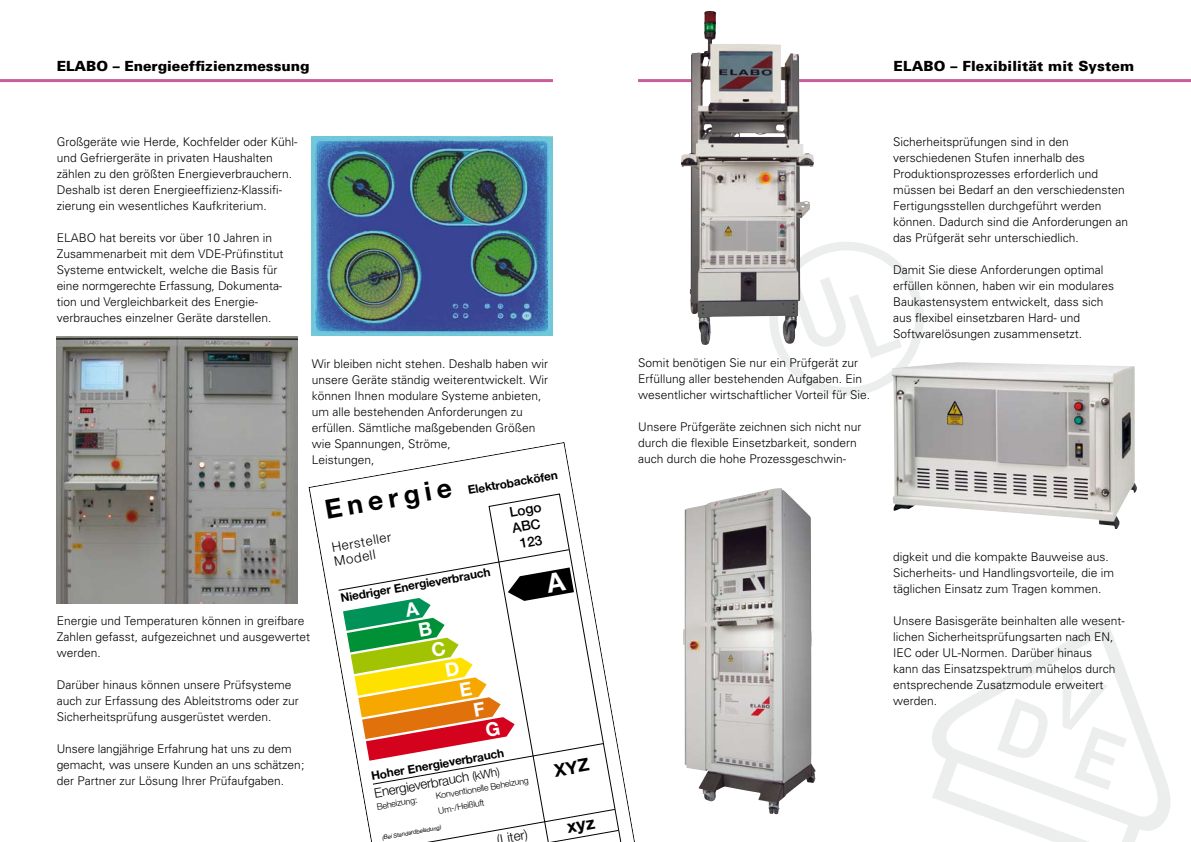
<style>
.page{position:relative;width:1191px;height:842px;background:#fff}
.page>*{position:absolute;margin:0;border:0;box-sizing:border-box;transform-origin:0 0}
.t1{font:700 26.5px "Helvetica Neue";color:#000}
.t2{font:900 14px "Univers";color:#000}
.t3{font:500 13.6px/16.4px "Helvetica Neue";color:#000;text-align:center}
.t4{font:300 13.3px/14.7px "Helvetica Neue";color:#000}
.t5{font:300 12px/16px "Univers";color:#000}
.t6{font:700 11.8px "Helvetica Neue";color:#000}
.t7{font:300 8.8px/14.6px "Helvetica Neue";color:#000}
.t8{font:italic 5.9px "Helvetica Neue";color:#000}
.s1{font-size:11.8px}
</style>
<div class="page">
<svg style="left:932px;top:623px;width:238px;height:219px"></svg>
<svg style="left:774px;top:242px;width:150px;height:154px"></svg>
<hr style="left:794px;top:79px;width:397px;height:3px;background:#c95d9b">
<hr style="left:638px;top:79px;width:58px;height:3px;background:#c95d9b">
<img style="left:681px;top:11px;width:133px;height:334px">
<img style="left:683px;top:488px;width:132px;height:326px">
<img style="left:891px;top:362px;width:246px;height:167px">
<hr style="left:0;top:79px;width:553px;height:3px;background:#c95d9b">
<img style="left:312px;top:136px;width:241px;height:200px">
<img style="left:57px;top:337px;width:241px;height:267px">
<svg style="left:308px;top:442px;width:327px;height:400px"></svg>
<svg style="left:488px;top:493px;width:146px;height:349px"></svg>
<svg style="left:338px;top:549px;width:290px;height:293px"></svg>
<svg style="left:566px;top:819px;width:29px;height:15px"></svg>
<svg style="left:343px;top:567px;width:247px;height:210px"></svg>
<p class="t2" style="left:57px;top:58px;width:254px">ELABO – Energieeffizienzmessung</p>
<p class="t5" style="left:57px;top:133px;width:242px">Großgeräte wie Herde, Kochfelder oder Kühl&shy;und Gefriergeräte in privaten Haushalten zählen zu den größten Energieverbrauchern.<br>Deshalb ist deren Energieeffizienz-Klassifi-‑ zierung ein wesentliches Kaufkriterium.</p>
<p class="t5" style="left:57px;top:229px;width:228px">ELABO hat bereits vor über 10 Jahren in Zusammenarbeit mit dem VDE-Prüfinstitut Systeme entwickelt, welche die Basis für eine normgerechte Erfassung, Dokumenta&shy;tion und Vergleichbarkeit des Energie‑ verbrauches einzelner Geräte darstellen.</p>
<p class="t5" style="left:312px;top:355px;width:238px">Wir bleiben nicht stehen. Deshalb haben wir unsere Geräte ständig weiterentwickelt. Wir können Ihnen modulare Systeme anbieten, um alle bestehenden Anforderungen zu erfüllen. Sämtliche maßgebenden Größen wie Spannungen, Ströme,<br>Leistungen,</p>
<p class="t6" style="left:467px;top:483px;width:92px;rotate:-10deg">Elektrobacköfen</p>
<h1 class="t1" style="left:322px;top:494px;width:130px;rotate:-10deg">Energie</h1>
<p class="t4" style="left:330px;top:539px;width:62px;rotate:-10deg">Hersteller<br>Modell</p>
<p class="t6" style="left:339px;top:591px;width:153px;rotate:-10deg">Niedriger Energieverbrauch</p>
<p class="t3" style="left:508px;top:504px;width:34px;rotate:-10deg">Logo<br>ABC<br>123</p>
<p class="t5" style="left:57px;top:612px;width:255px">Energie und Temperaturen können in greifbare<br>Zahlen gefasst, aufgezeichnet und ausgewertet werden.</p>
<p class="t5" style="left:57px;top:676px;width:244px">Darüber hinaus können unsere Prüfsysteme auch zur Erfassung des Ableitstroms oder zur<br>Sicherheitsprüfung ausgerüstet werden.</p>
<p class="t5" style="left:57px;top:740px;width:249px">Unsere langjährige Erfahrung hat uns zu dem gemacht, was unsere Kunden an uns schätzen; der Partner zur Lösung Ihrer Prüfaufgaben.</p>
<p class="t6" style="left:370px;top:769px;width:136px;rotate:-10deg">Hoher Energieverbrauch</p>
<p class="t4" style="left:373px;top:785px;width:129px;rotate:-10deg">Energieverbrauch <span class="s1">(kWh)</span></p>
<p class="t8" style="left:382px;top:834px;width:61px;rotate:-10deg">(Bei Standardbeladung)</p>
<p class="t7" style="left:434px;top:789px;width:96px;rotate:-10deg">Konventionelle Beheizung<br>Um-/Heißluft</p>
<p class="t4" style="left:496px;top:832px;width:32px;rotate:-10deg">(Liter)</p>
<p class="t7" style="left:375px;top:799px;width:43px;rotate:-10deg">Beheizung:</p>
<p class="t2" style="left:893px;top:58px;width:242px">ELABO – Flexibilität mit System</p>
<p class="t5" style="left:638px;top:354px;width:234px">Somit benötigen Sie nur ein Prüfgerät zur<br>Erfüllung aller bestehenden Aufgaben. Ein wesentlicher wirtschaftlicher Vorteil für Sie.</p>
<p class="t5" style="left:638px;top:418px;width:225px">Unsere Prüfgeräte zeichnen sich nicht nur durch die flexible Einsetzbarkeit, sondern auch durch die hohe Prozessgeschwin-</p>
<p class="t5" style="left:893px;top:133px;width:236px">Sicherheitsprüfungen sind in den verschiedenen Stufen innerhalb des Produktionsprozesses erforderlich und müssen bei Bedarf an den verschiedensten Fertigungsstellen durchgeführt werden können. Dadurch sind die Anforderungen an das Prüfgerät sehr unterschiedlich.</p>
<p class="t5" style="left:893px;top:261px;width:222px">Damit Sie diese Anforderungen optimal erfüllen können, haben wir ein modulares Baukastensystem entwickelt, dass sich aus flexibel einsetzbaren Hard- und Softwarelösungen zusammensetzt.</p>
<p class="t5" style="left:893px;top:548px;width:222px">digkeit und die kompakte Bauweise aus.<br>Sicherheits- und Handlingsvorteile, die im täglichen Einsatz zum Tragen kommen.</p>
<p class="t5" style="left:893px;top:612px;width:233px">Unsere Basisgeräte beinhalten alle wesent&shy;lichen Sicherheitsprüfungsarten nach EN, IEC oder UL-Normen. Darüber hinaus<br>kann das Einsatzspektrum mühelos durch entsprechende Zusatzmodule erweitert werden.</p>
</div>
